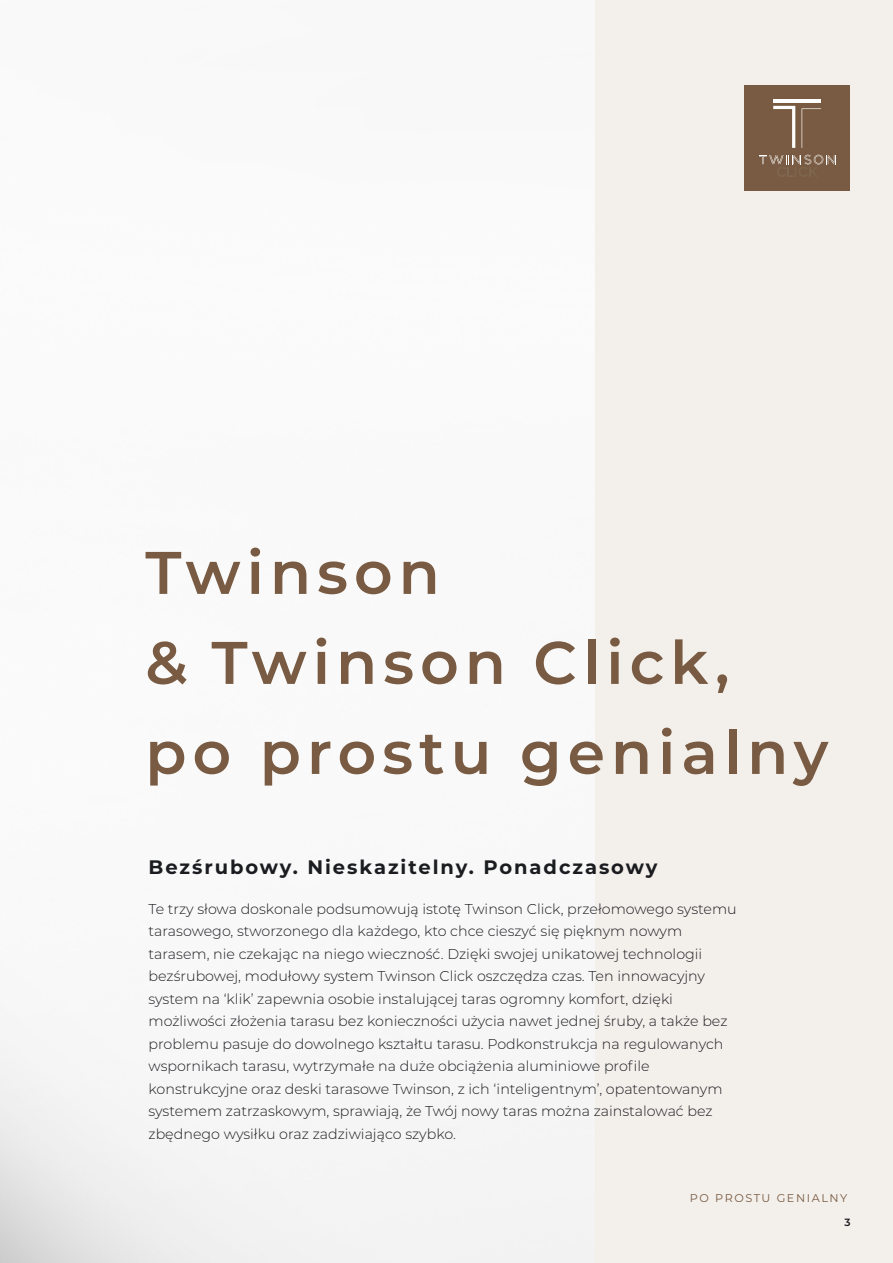
<style>
.page{position:relative;width:893px;height:1263px;background:#fff}
.page>*{position:absolute;margin:0;border:0;box-sizing:border-box;transform-origin:0 0}
.t1{font:600 60px/90px "Montserrat";letter-spacing:.1em;color:#785b42}
.t2{font:700 19.5px "Montserrat";letter-spacing:.1em;color:#1b1c20}
.t3{font:300 14.25px/22.5px "Montserrat";color:#1b1c20}
.t4{font:11.25px "Montserrat";letter-spacing:.14em;color:#785b42}
.t5{font:600 10.5px "Montserrat";color:#1b1c20}
</style>
<div class="page">
<div style="left:595px;top:0;width:298px;height:1263px;background:#f3efeb"></div>
<div style="left:744px;top:85px;width:106px;height:106px;background:#785b42"></div>
<svg style="left:759px;top:155px;width:77px;height:21px"></svg>
<svg style="left:802px;top:108px;width:19px;height:40px"></svg>
<hr style="left:773px;top:99px;width:48px;height:3px;background:#fff">
<svg style="left:773px;top:106px;width:22px;height:42px"></svg>
<h1 class="t1" style="left:145px;top:525px;width:684px">Twinson<br>&amp; Twinson Click, po prostu genialny</h1>
<h2 class="t2" style="left:148px;top:853px;width:510px">Bezśrubowy. Nieskazitelny. Ponadczasowy</h2>
<p class="t3" style="left:148px;top:897px;width:590px">Te trzy słowa doskonale podsumowują istotę Twinson Click, przełomowego systemu tarasowego, stworzonego dla każdego, kto chce cieszyć się pięknym nowym tarasem, nie czekając na niego wieczność. Dzięki swojej unikatowej technologii bezśrubowej, modułowy system Twinson Click oszczędza czas. Ten innowacyjny system na ‘klik’ zapewnia osobie instalującej taras ogromny komfort, dzięki możliwości złożenia tarasu bez konieczności użycia nawet jednej śruby, a także bez problemu pasuje do dowolnego kształtu tarasu. Podkonstrukcja na regulowanych wspornikach tarasu, wytrzymałe na duże obciążenia aluminiowe profile konstrukcyjne oraz deski tarasowe Twinson, z ich ‘inteligentnym’, opatentowanym systemem zatrzaskowym, sprawiają, że Twój nowy taras można zainstalować bez zbędnego wysiłku oraz zadziwiająco szybko.</p>
<p class="t4" style="left:690px;top:1190px;width:159px">PO PROSTU GENIALNY</p>
<p class="t5" style="left:844px;top:1214px;width:8px">3</p>
</div>
